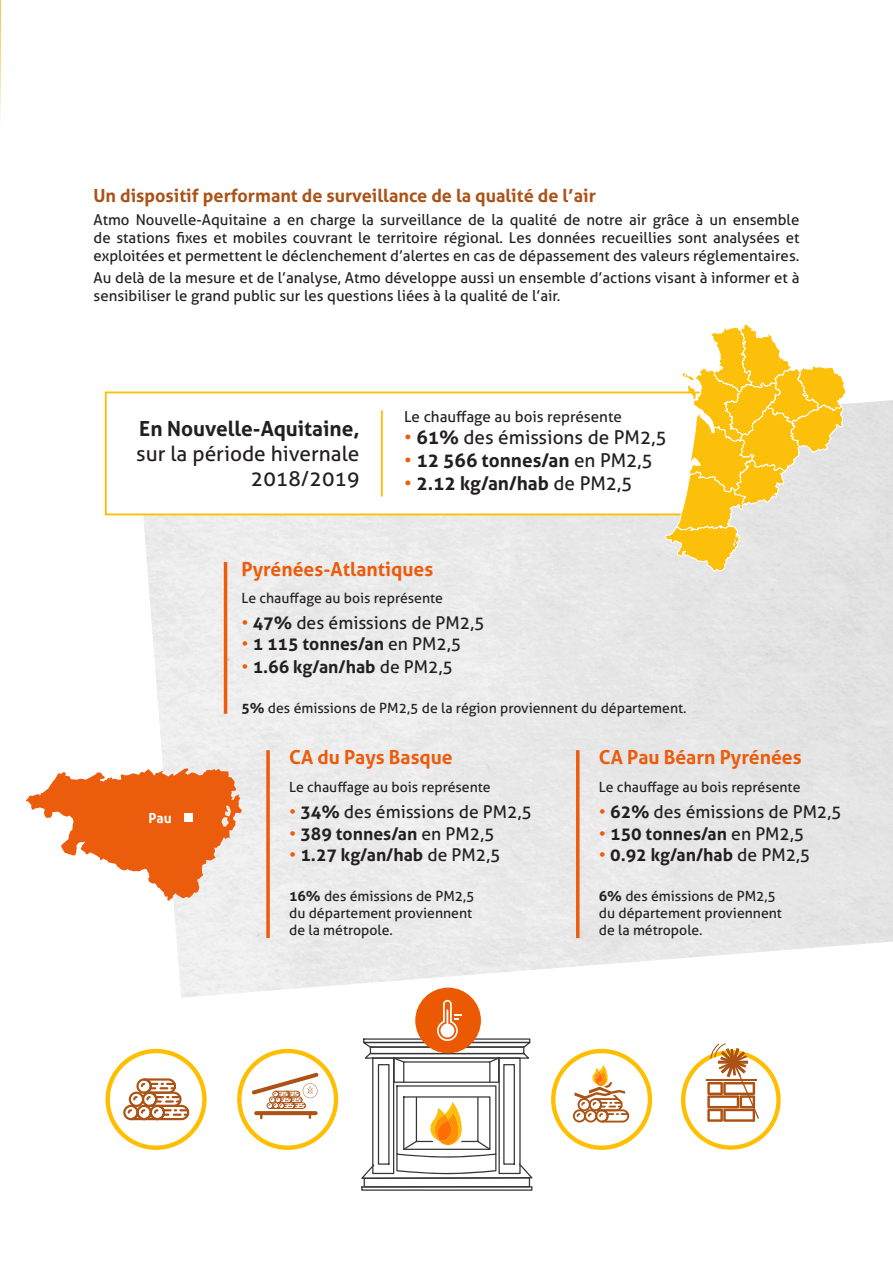
<style>
.page{position:relative;width:893px;height:1263px;background:#fff}
.page>*{position:absolute;margin:0;border:0;box-sizing:border-box;transform-origin:0 0}
.t1{font:20.85px/25px "Aller";color:#231f20;text-align:right}
.t2{font:700 20.85px "Aller";color:#231f20}
.t3{font:700 19.35px "Aller";color:#eb5c0d}
.t4{font:700 18.9px "Aller";color:#231f20}
.t5{font:18.9px "Aller";color:#231f20}
.t6{font:700 18px "Aller";color:#ab5217}
.t7{font:700 17.55px "Aller";color:#231f20}
.t8{font:17.55px "Aller";color:#231f20}
.t9{font:15.15px "Aller";color:#231f20}
.t10{font:15px/18px "Aller";color:#231f20;text-align:justify}
.t11{font:14.1px/17.2px "Aller";color:#231f20}
.t12{font:700 13.8px "Aller";color:#fff}
.s1{color:#eb5c0d}
.s2{font-weight:700}
.s3{font-weight:400;color:#eb5c0d}
.s4{font-weight:400}
</style>
<div class="page">
<img style="left:0;top:0;width:1px;height:121px">
<img style="left:139px;top:400px;width:754px;height:597px">
<div style="left:105px;top:391px;width:616px;height:124px;background:#fff;border:2px solid #fcbf0a"></div>
<hr style="left:381px;top:410px;width:2px;height:87px;background:#fcbf0a">
<svg style="left:664px;top:324px;width:182px;height:248px"></svg>
<div style="left:415px;top:988px;width:66px;height:65px;background:#eb5903;border-radius:50%"></div>
<svg style="left:361px;top:997px;width:172px;height:194px"></svg>
<svg style="left:98px;top:1041px;width:116px;height:117px"></svg>
<div style="left:106px;top:1049px;width:101px;height:101px;border:4px solid #ffbf00;border-radius:50%"></div>
<div style="left:130px;top:1073px;width:52px;height:53px;border:4px solid #fff;border-radius:50%"></div>
<svg style="left:123px;top:1078px;width:66px;height:42px"></svg>
<div style="left:237px;top:1049px;width:101px;height:101px;border:4px solid #ffbf00;border-radius:50%"></div>
<div style="left:261px;top:1073px;width:53px;height:53px;border:4px solid #fff;border-radius:50%"></div>
<svg style="left:252px;top:1072px;width:67px;height:47px"></svg>
<svg style="left:551px;top:1049px;width:101px;height:101px"></svg>
<div style="left:681px;top:1050px;width:100px;height:100px;border:4px solid #ffbf00;border-radius:50%"></div>
<div style="left:705px;top:1074px;width:52px;height:52px;border:4px solid #fff;border-radius:50%"></div>
<hr style="left:706px;top:1079px;width:51px;height:2px;background:#ab5214">
<svg style="left:707px;top:1043px;width:53px;height:79px"></svg>
<hr style="left:224px;top:562px;width:3px;height:152px;background:#eb5c0d">
<svg style="left:266px;top:750px;width:4px;height:188px"></svg>
<hr style="left:576px;top:750px;width:3px;height:188px;background:#eb5c0d">
<svg style="left:26px;top:768px;width:216px;height:133px"></svg>
<div style="left:184px;top:814px;width:9px;height:8px;background:#fff"></div>
<p class="t6" style="left:94px;top:185px;width:504px">Un dispositif performant de surveillance de la qualité de l’air</p>
<p class="t10" style="left:94px;top:210px;width:707px">Atmo Nouvelle-Aquitaine a en charge la surveillance de la qualité de notre air grâce à un ensemble de stations fixes et mobiles couvrant le territoire régional. Les données recueillies sont analysées et exploitées et permettent le déclenchement d’alertes en cas de dépassement des valeurs réglementaires.</p>
<p class="t10" style="left:94px;top:268px;width:707px">Au delà de la mesure et de l’analyse, Atmo développe aussi un ensemble d’actions visant à informer et à sensibiliser le grand public sur les questions liées à la qualité de l’air.</p>
<h1 class="t2" style="left:139px;top:416px;width:222px">En Nouvelle-Aquitaine,</h1>
<h1 class="t1" style="left:136px;top:441px;width:225px">sur la période hivernale<br>2018/2019</h1>
<p class="t9" style="left:404px;top:407px;width:219px">Le chauffage au bois représente</p>
<p class="t5" style="left:404px;top:426px;width:264px"><span class="s1">•</span> <span class="s2">61%</span> des émissions de PM2,5</p>
<p class="t4" style="left:404px;top:449px;width:250px"><span class="s3">•</span> 12 566 tonnes/an <span class="s4">en PM2,5</span></p>
<p class="t4" style="left:404px;top:471px;width:230px"><span class="s3">•</span> 2.12 kg/an/hab <span class="s4">de PM2,5</span></p>
<p class="t12" style="left:149px;top:810px;width:25px">Pau</p>
<p class="t3" style="left:241px;top:557px;width:193px">Pyrénées-Atlantiques</p>
<p class="t11" style="left:241px;top:589px;width:203px">Le chauffage au bois représente</p>
<p class="t8" style="left:241px;top:612px;width:245px"><span class="s1">•</span> <span class="s2">47%</span> des émissions de PM2,5</p>
<p class="t7" style="left:241px;top:633px;width:221px"><span class="s3">•</span> 1 115 tonnes/an <span class="s4">en PM2,5</span></p>
<p class="t7" style="left:241px;top:656px;width:213px"><span class="s3">•</span> 1.66 kg/an/hab <span class="s4">de PM2,5</span></p>
<p class="t11" style="left:241px;top:700px;width:447px"><span class="s2">5%</span> des émissions de PM2,5 de la région proviennent du département.</p>
<p class="t3" style="left:289px;top:746px;width:165px">CA du Pays Basque</p>
<p class="t11" style="left:289px;top:778px;width:203px">Le chauffage au bois représente</p>
<p class="t8" style="left:289px;top:801px;width:244px"><span class="s1">•</span> <span class="s2">34%</span> des émissions de PM2,5</p>
<p class="t7" style="left:289px;top:822px;width:207px"><span class="s3">•</span> 389 tonnes/an <span class="s4">en PM2,5</span></p>
<p class="t7" style="left:289px;top:844px;width:213px"><span class="s3">•</span> 1.27 kg/an/hab <span class="s4">de PM2,5</span></p>
<p class="t11" style="left:289px;top:887px;width:187px"><span class="s2">16%</span> des émissions de PM2,5 du département proviennent de la métropole.</p>
<p class="t3" style="left:599px;top:746px;width:204px">CA Pau Béarn Pyrénées</p>
<p class="t11" style="left:599px;top:778px;width:203px">Le chauffage au bois représente</p>
<p class="t8" style="left:599px;top:801px;width:244px"><span class="s1">•</span> <span class="s2">62%</span> des émissions de PM2,5</p>
<p class="t7" style="left:599px;top:822px;width:207px"><span class="s3">•</span> 150 tonnes/an <span class="s4">en PM2,5</span></p>
<p class="t7" style="left:599px;top:844px;width:213px"><span class="s3">•</span> 0.92 kg/an/hab <span class="s4">de PM2,5</span></p>
<p class="t11" style="left:599px;top:887px;width:185px"><span class="s2">6%</span> des émissions de PM2,5 du département proviennent de la métropole.</p>
</div>
